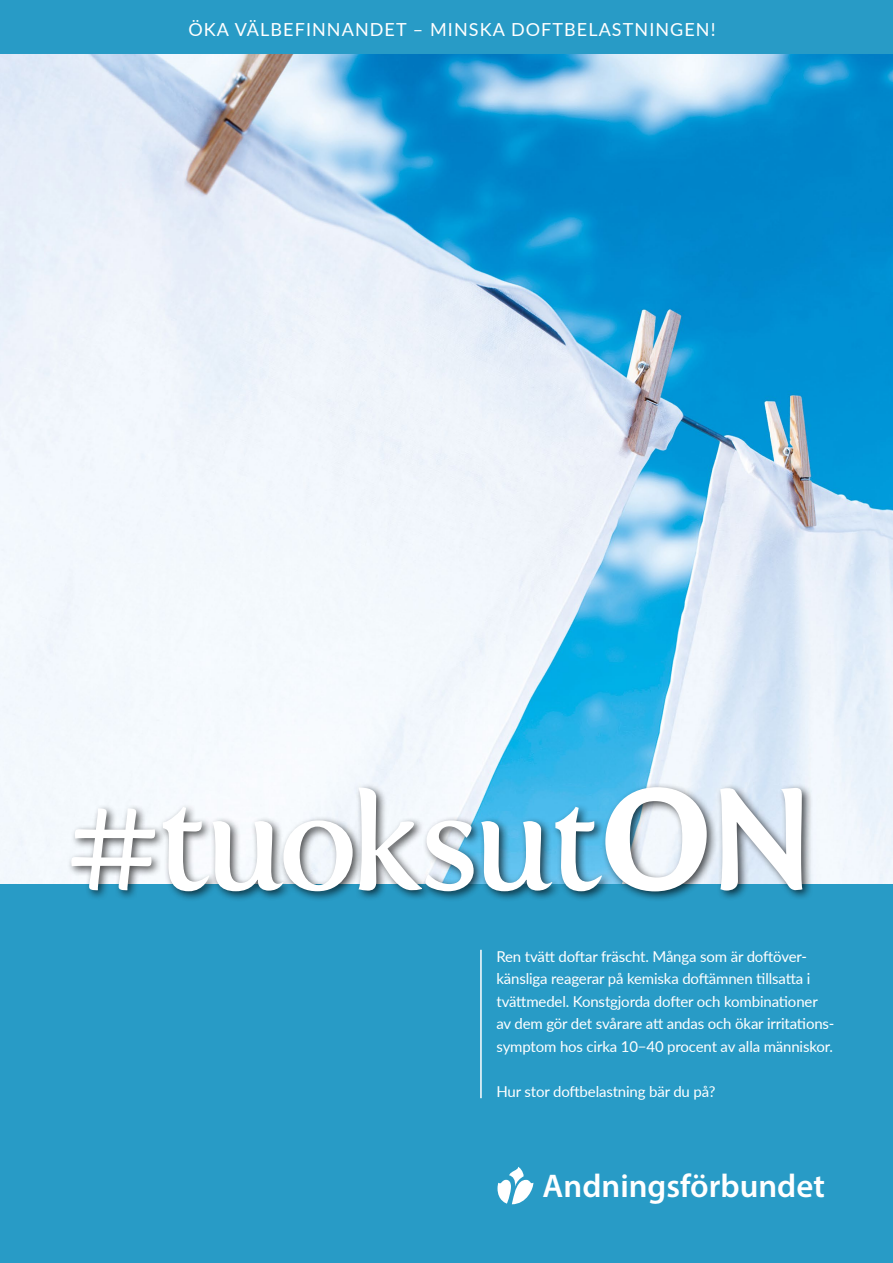
<style>
.page{position:relative;width:893px;height:1263px;background:#fff}
.page>*{position:absolute;margin:0;border:0;box-sizing:border-box;transform-origin:0 0}
.t1{font:600 32.85px "Myriad Pro";color:#fff}
.t2{font:18px "Lato";letter-spacing:.06em;color:#fff}
.t3{font:15px/22.5px "Lato";letter-spacing:-.01em;color:#fff}
</style>
<div class="page">
<img style="left:0;top:53px;width:893px;height:831px">
<div style="left:0;top:884px;width:893px;height:379px;background:#289bc6"></div>
<div style="left:66px;top:782px;width:747px;height:121px;background:#000;opacity:.7"></div>
<svg style="left:71px;top:808px;width:84px;height:82px"></svg>
<svg style="left:163px;top:787px;width:311px;height:104px"></svg>
<svg style="left:481px;top:787px;width:226px;height:104px"></svg>
<svg style="left:720px;top:788px;width:82px;height:102px"></svg>
<div style="left:0;top:0;width:893px;height:53px;background:#289bc6"></div>
<svg style="left:497px;top:1167px;width:36px;height:37px"></svg>
<hr style="left:480px;top:950px;width:2px;height:148px;background:#fff">
<p class="t2" style="left:188px;top:17px;width:529px">ÖKA VÄLBEFINNANDET – MINSKA DOFTBELASTNINGEN!</p>
<p class="t3" style="left:496px;top:944px;width:340px">Ren tvätt doftar fräscht. Många som är doftöver&shy;känsliga reagerar på kemiska doftämnen tillsatta i tvättmedel. Konstgjorda dofter och kombinationer av dem gör det svårare att andas och ökar irritations&shy;symptom hos cirka 10−40 procent av alla människor.</p>
<p class="t3" style="left:496px;top:1079px;width:220px">Hur stor doftbelastning bär du på?</p>
<h1 class="t1" style="left:543px;top:1164px;width:284px">Andningsförbundet</h1>
</div>
